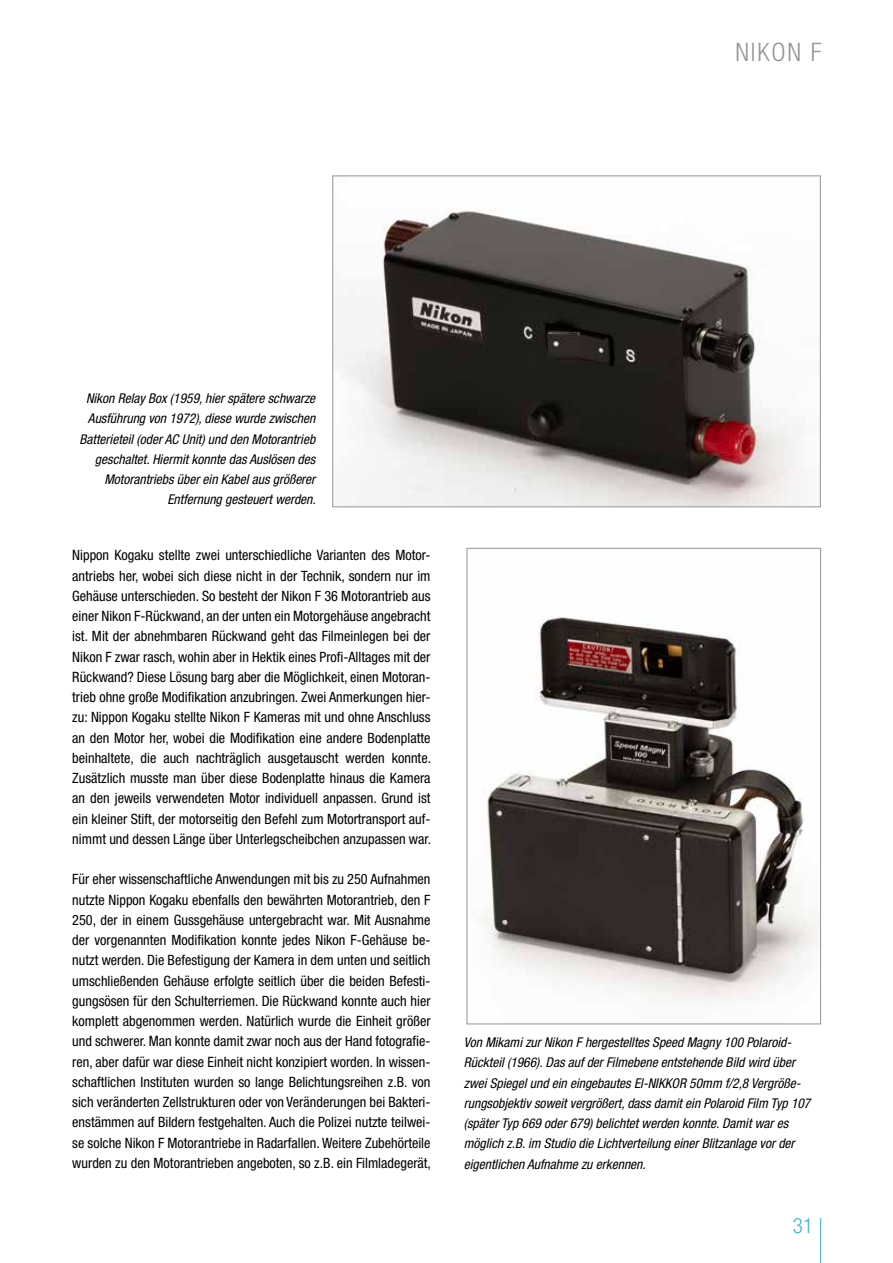
<style>
.page{position:relative;width:893px;height:1263px;background:#fff}
.page>*{position:absolute;margin:0;border:0;box-sizing:border-box;transform-origin:0 0}
.t1{font:300 condensed 25.5px "Helvetica Neue";letter-spacing:.07em;color:#939598}
.t2{font:300 condensed 21px "Helvetica Neue";color:#3cb3d4}
.t3{font:condensed 14.25px/20.2px "Helvetica Neue";color:#000;text-align:justify}
.t4{font:italic condensed 13.5px/20.2px "Helvetica Neue";color:#000;text-align:right}
</style>
<div class="page">
<hr style="left:820px;top:1218px;width:1px;height:45px;background:#3cb3d4">
<img style="left:334px;top:209px;width:465px;height:296px">
<div style="left:332px;top:176px;width:489px;height:331px;border:1px solid #939598"></div>
<img style="left:481px;top:615px;width:334px;height:385px">
<h1 class="t1" style="left:735px;top:37px;width:88px">NIKON F</h1>
<p class="t4" style="left:80px;top:388px;width:238px">Nikon Relay Box (1959, hier spätere schwarze Ausführung von 1972), diese wurde zwischen Batterieteil (oder AC Unit) und den Motorantrieb geschaltet. Hiermit konnte das Auslösen des Motorantriebs über ein Kabel aus größerer Entfernung gesteuert werden.</p>
<p class="t3" style="left:72px;top:545px;width:360px">Nippon Kogaku stellte zwei unterschiedliche Varianten des Motor&shy;antriebs her, wobei sich diese nicht in der Technik, sondern nur im Gehäuse unterschieden. So besteht der Nikon F 36 Motorantrieb aus einer Nikon F-Rückwand, an der unten ein Motorgehäuse angebracht ist. Mit der abnehmbaren Rückwand geht das Filmeinlegen bei der Nikon F zwar rasch, wohin aber in Hektik eines Profi-Alltages mit der Rückwand? Diese Lösung barg aber die Möglichkeit, einen Motoran&shy;trieb ohne große Modifikation anzubringen. Zwei Anmerkungen hier&shy;zu: Nippon Kogaku stellte Nikon F Kameras mit und ohne Anschluss an den Motor her, wobei die Modifikation eine andere Bodenplatte beinhaltete, die auch nachträglich ausgetauscht werden konnte.<br>Zusätzlich musste man über diese Bodenplatte hinaus die Kamera an den jeweils verwendeten Motor individuell anpassen. Grund ist ein kleiner Stift, der motorseitig den Befehl zum Motortransport auf&shy;nimmt und dessen Länge über Unterlegscheibchen anzupassen war.</p>
<p class="t3" style="left:72px;top:869px;width:360px">Für eher wissenschaftliche Anwendungen mit bis zu 250 Aufnahmen nutzte Nippon Kogaku ebenfalls den bewährten Motorantrieb, den F 250, der in einem Gussgehäuse untergebracht war. Mit Ausnahme der vorgenannten Modifikation konnte jedes Nikon F-Gehäuse be&shy;nutzt werden. Die Befestigung der Kamera in dem unten und seitlich umschließenden Gehäuse erfolgte seitlich über die beiden Befesti&shy;gungsösen für den Schulterriemen. Die Rückwand konnte auch hier komplett abgenommen werden. Natürlich wurde die Einheit größer und schwerer. Man konnte damit zwar noch aus der Hand fotografie&shy;ren, aber dafür war diese Einheit nicht konzipiert worden. In wissen&shy;schaftlichen Instituten wurden so lange Belichtungsreihen z.B. von sich veränderten Zellstrukturen oder von Veränderungen bei Bakteri&shy;enstämmen auf Bildern festgehalten. Auch die Polizei nutzte teilwei&shy;se solche Nikon F Motorantriebe in Radarfallen. Weitere Zubehörteile wurden zu den Motorantrieben angeboten, so z.B. ein Filmladegerät,</p>
<p class="t4" style="left:464px;top:1032px;width:348px;text-align:left">Von Mikami zur Nikon F hergestelltes Speed Magny 100 Polaroid-Rückteil (1966). Das auf der Filmebene entstehende Bild wird über zwei Spiegel und ein eingebautes El-NIKKOR 50mm f/2,8 Vergröße&shy;rungsobjektiv soweit vergrößert, dass damit ein Polaroid Film Typ 107 (später Typ 669 oder 679) belichtet werden konnte. Damit war es möglich z.B. im Studio die Lichtverteilung einer Blitzanlage vor der eigentlichen Aufnahme zu erkennen.</p>
<h2 class="t2" style="left:793px;top:1213px;width:22px">31</h2>
</div>
